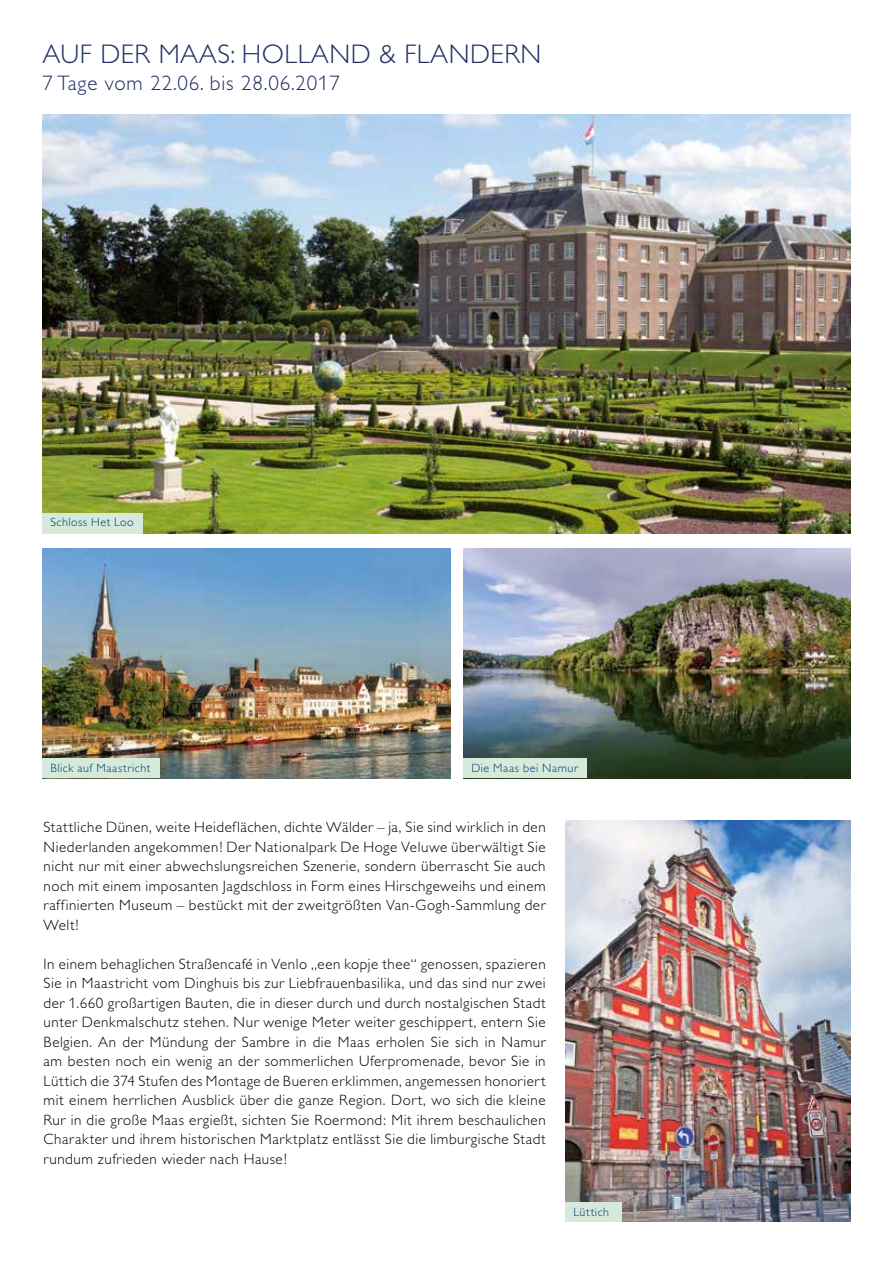
<style>
.page{position:relative;width:893px;height:1263px;background:#fff}
.page>*{position:absolute;margin:0;border:0;box-sizing:border-box;transform-origin:0 0}
.t1{font:300 27px "Gill Alt One";letter-spacing:.02em;color:#212e63}
.t2{font:300 21px "Gill Alt One";letter-spacing:.04em;color:#212e63}
.t3{font:300 15px/19.5px "Gill Alt One";letter-spacing:.035em;color:#000;text-align:justify}
.t4{font:300 12px "Gill Alt One";letter-spacing:.045em;color:#00376a}
</style>
<div class="page">
<img style="left:566px;top:821px;width:284px;height:401px">
<img style="left:43px;top:115px;width:807px;height:418px">
<img style="left:43px;top:549px;width:408px;height:229px">
<img style="left:463px;top:549px;width:387px;height:229px">
<div style="left:566px;top:1202px;width:56px;height:20px;background:#d6eadc"></div>
<div style="left:43px;top:758px;width:117px;height:20px;background:#d6eadc"></div>
<div style="left:43px;top:513px;width:100px;height:20px;background:#d6eadc"></div>
<div style="left:463px;top:758px;width:124px;height:20px;background:#d6eadc"></div>
<h1 class="t1" style="left:43px;top:39px;width:500px">AUF DER MAAS: HOLLAND &amp; FLANDERN</h1>
<h2 class="t2" style="left:43px;top:71px;width:299px">7 Tage vom 22.06. bis 28.06.2017</h2>
<p class="t4" style="left:50px;top:515px;width:85px">Schloss Het Loo</p>
<p class="t4" style="left:50px;top:761px;width:101px">Blick auf Maastricht</p>
<p class="t4" style="left:471px;top:761px;width:108px">Die Maas bei Namur</p>
<p class="t3" style="left:44px;top:817px;width:504px">Stattliche Dünen, weite Heideflächen, dichte Wälder – ja, Sie sind wirklich in den Niederlanden angekommen! Der Nationalpark De Hoge Veluwe überwältigt Sie nicht nur mit einer abwechslungsreichen Szenerie, sondern überrascht Sie auch noch mit einem imposanten Jagdschloss in Form eines Hirschgeweihs und einem raffinierten Museum – bestückt mit der zweitgrößten Van-Gogh-Sammlung der Welt!</p>
<p class="t3" style="left:44px;top:954px;width:504px">In einem behaglichen Straßencafé in Venlo „een kopje thee“ genossen, spazieren Sie in Maastricht vom Dinghuis bis zur Liebfrauenbasilika, und das sind nur zwei der 1.660 großartigen Bauten, die in dieser durch und durch nostalgischen Stadt unter Denkmalschutz stehen. Nur wenige Meter weiter geschippert, entern Sie Belgien. An der Mündung der Sambre in die Maas erholen Sie sich in Namur am besten noch ein wenig an der sommerlichen Uferpromenade, bevor Sie in Lüttich die 374 Stufen des Montage de Bueren erklimmen, angemessen honoriert mit einem herrlichen Ausblick über die ganze Region. Dort, wo sich die kleine Rur in die große Maas ergießt, sichten Sie Roermond: Mit ihrem beschaulichen Charakter und ihrem historischen Marktplatz entlässt Sie die limburgische Stadt rundum zufrieden wieder nach Hause!</p>
<p class="t4" style="left:573px;top:1205px;width:37px">Lüttich</p>
</div>
